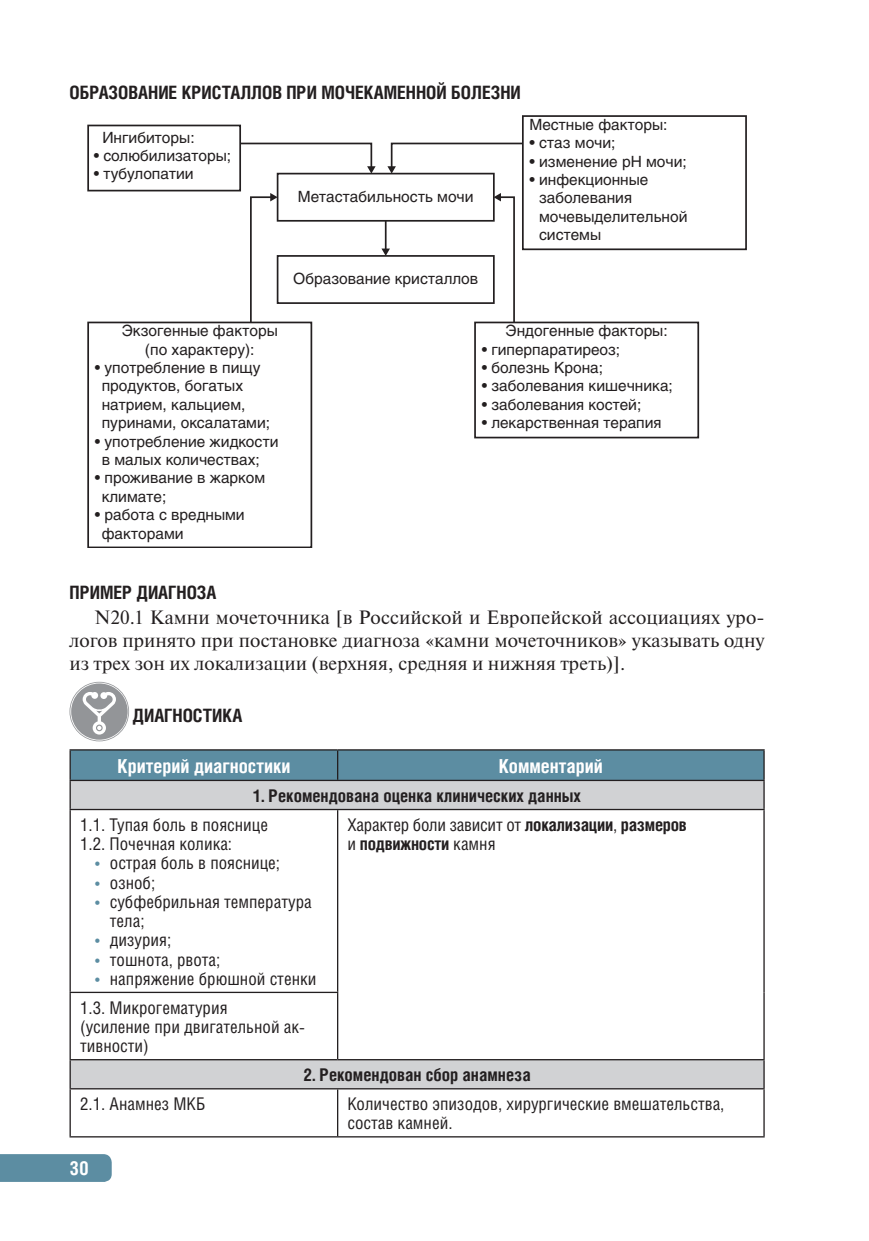
<style>
.page{position:relative;width:869px;height:1241px;background:#fff}
.page>*{position:absolute;margin:0;border:0;box-sizing:border-box;transform-origin:0 0}
.t1{font:19.25px/22.8px "Newton";color:#231f20;text-align:justify}
.t2{font:700 19.25px "Helios Cond";color:#fff}
.t3{font:700 18.38px "Helios Cond";color:#231f20}
.t4{font:17.5px/19.2px "Helios Cond";color:#231f20}
.t5{font:700 17.5px/19.2px "Helios Cond";color:#231f20}
.t6{font:15.4px/18.4px "Helios";color:#231f20}
.s1{color:#5c8da2}
.s2{font-weight:400}
</style>
<div class="page">
<div style="left:0;top:1154px;width:112px;height:27px;background:#5c8da2"></div>
<div style="left:87px;top:125px;width:154px;height:66px;border:2px solid #231f20"></div>
<div style="left:87px;top:321px;width:225px;height:227px;border:2px solid #231f20"></div>
<div style="left:474px;top:321px;width:224px;height:117px;border:2px solid #231f20"></div>
<div style="left:521px;top:115px;width:225px;height:135px;border:2px solid #231f20"></div>
<div style="left:276px;top:173px;width:218px;height:49px;border:2px solid #231f20"></div>
<div style="left:276px;top:255px;width:218px;height:49px;border:2px solid #231f20"></div>
<svg style="left:238px;top:142px;width:137px;height:31px"></svg>
<svg style="left:387px;top:142px;width:137px;height:31px"></svg>
<svg style="left:249px;top:193px;width:28px;height:131px"></svg>
<svg style="left:493px;top:193px;width:22px;height:131px"></svg>
<hr style="left:384px;top:221px;width:2px;height:29px;background:#231f20">
<svg style="left:381px;top:248px;width:9px;height:8px"></svg>
<svg style="left:69px;top:681px;width:60px;height:60px"></svg>
<svg style="left:71px;top:810px;width:692px;height:277px"></svg>
<hr style="left:337px;top:810px;width:1px;height:181px;background:#231f20">
<hr style="left:69px;top:991px;width:269px;height:1px;background:#231f20">
<hr style="left:337px;top:992px;width:1px;height:66px;background:#231f20">
<hr style="left:337px;top:1089px;width:1px;height:46px;background:#231f20">
<hr style="left:69px;top:810px;width:2px;height:181px;background:#231f20">
<hr style="left:763px;top:810px;width:1px;height:182px;background:#231f20">
<hr style="left:69px;top:992px;width:2px;height:66px;background:#231f20">
<hr style="left:763px;top:992px;width:1px;height:66px;background:#231f20">
<hr style="left:69px;top:1089px;width:2px;height:46px;background:#231f20">
<hr style="left:763px;top:1089px;width:1px;height:46px;background:#231f20">
<hr style="left:69px;top:749px;width:268px;height:1px;background:#231f20">
<hr style="left:69px;top:750px;width:2px;height:29px;background:#231f20">
<hr style="left:69px;top:779px;width:695px;height:2px;background:#231f20">
<hr style="left:69px;top:781px;width:2px;height:27px;background:#231f20">
<svg style="left:70px;top:749px;width:694px;height:59px;background:#8fa7b2"></svg>
<hr style="left:69px;top:808px;width:695px;height:2px;background:#231f20">
<hr style="left:69px;top:1058px;width:268px;height:2px;background:#231f20">
<hr style="left:69px;top:1060px;width:2px;height:27px;background:#231f20">
<hr style="left:337px;top:1058px;width:427px;height:2px;background:#231f20">
<svg style="left:763px;top:1060px;width:1px;height:27px"></svg>
<hr style="left:69px;top:1087px;width:695px;height:2px;background:#231f20">
<hr style="left:69px;top:1135px;width:695px;height:2px;background:#231f20">
<p class="t3" style="left:69px;top:86px;width:452px">ОБРАЗОВАНИЕ КРИСТАЛЛОВ ПРИ МОЧЕКАМЕННОЙ БОЛЕЗНИ</p>
<p class="t6" style="left:102px;top:128px;width:94px">Ингибиторы:</p>
<p class="t6" style="left:94px;top:146px;width:139px">• солюбилизаторы;</p>
<p class="t6" style="left:94px;top:164px;width:101px">• тубулопатии</p>
<p class="t6" style="left:298px;top:187px;width:177px">Метастабильность мочи</p>
<p class="t6" style="left:529px;top:115px;width:139px">Местные факторы:</p>
<p class="t6" style="left:529px;top:133px;width:87px">• стаз мочи;</p>
<p class="t6" style="left:529px;top:152px;width:159px">• изменение pH мочи;</p>
<p class="t6" style="left:539px;top:170px;width:150px;text-indent:-10px">• инфекционные заболевания мочевыделительной системы</p>
<p class="t6" style="left:293px;top:269px;width:186px">Образование кристаллов</p>
<p class="t6" style="left:122px;top:321px;width:157px;text-align:center">Экзогенные факторы (по характеру):</p>
<p class="t6" style="left:102px;top:358px;width:170px;text-indent:-7px">• употребление в пищу продуктов, богатых натрием, кальцием, пуринами, оксалатами;</p>
<p class="t6" style="left:102px;top:432px;width:178px;text-indent:-7px">• употребление жидкости в малых количествах;</p>
<p class="t6" style="left:102px;top:468px;width:165px;text-indent:-7px">• проживание в жарком климате;</p>
<p class="t6" style="left:102px;top:505px;width:144px;text-indent:-7px">• работа с вредными факторами</p>
<p class="t6" style="left:505px;top:321px;width:164px">Эндогенные факторы:</p>
<p class="t6" style="left:481px;top:340px;width:140px">• гиперпаратиреоз;</p>
<p class="t6" style="left:481px;top:358px;width:123px">• болезнь Крона;</p>
<p class="t6" style="left:481px;top:376px;width:193px">• заболевания кишечника;</p>
<p class="t6" style="left:481px;top:395px;width:161px">• заболевания костей;</p>
<p class="t6" style="left:481px;top:413px;width:181px">• лекарственная терапия</p>
<p class="t3" style="left:69px;top:585px;width:148px">ПРИМЕР ДИАГНОЗА</p>
<p class="t1" style="left:69px;top:607px;width:696px;text-indent:25px">N20.1 Камни мочеточника [в Российской и Европейской ассоциациях уро&shy;логов принято при постановке диагноза «камни мочеточников» указывать одну из трех зон их локализации (верхняя, средняя и нижняя треть)].</p>
<p class="t3" style="left:132px;top:709px;width:111px">ДИАГНОСТИКА</p>
<p class="t2" style="left:117px;top:759px;width:174px">Критерий диагностики</p>
<p class="t2" style="left:498px;top:759px;width:105px">Комментарий</p>
<p class="t5" style="left:253px;top:787px;width:329px">1. Рекомендована оценка клинических данных</p>
<p class="t4" style="left:80px;top:816px;width:189px">1.1. Тупая боль в пояснице<br>1.2. Почечная колика:</p>
<p class="t4" style="left:95px;top:854px;width:186px"><span class="s1">•</span> острая боль в пояснице;</p>
<p class="t4" style="left:95px;top:874px;width:62px"><span class="s1">•</span> озноб;</p>
<p class="t4" style="left:110px;top:893px;width:203px;text-indent:-15px"><span class="s1">•</span> субфебрильная температура тела;</p>
<p class="t4" style="left:95px;top:931px;width:78px"><span class="s1">•</span> дизурия;</p>
<p class="t4" style="left:95px;top:951px;width:127px"><span class="s1">•</span> тошнота, рвота;</p>
<p class="t4" style="left:95px;top:970px;width:223px"><span class="s1">•</span> напряжение брюшной стенки</p>
<p class="t5" style="left:347px;top:816px;width:341px"><span class="s2">Характер боли зависит от</span> локализации<span class="s2">,</span> размеров <span class="s2">и</span> подвижности <span class="s2">камня</span></p>
<p class="t4" style="left:80px;top:999px;width:226px">1.3. Микрогематурия<br>(усиление при двигательной ак&shy;тивности)</p>
<p class="t5" style="left:303px;top:1066px;width:228px">2. Рекомендован сбор анамнеза</p>
<p class="t4" style="left:80px;top:1095px;width:127px">2.1. Анамнез МКБ</p>
<p class="t4" style="left:347px;top:1095px;width:378px">Количество эпизодов, хирургические вмешательства, состав камней.</p>
<p class="t2" style="left:69px;top:1160px;width:21px">30</p>
</div>
